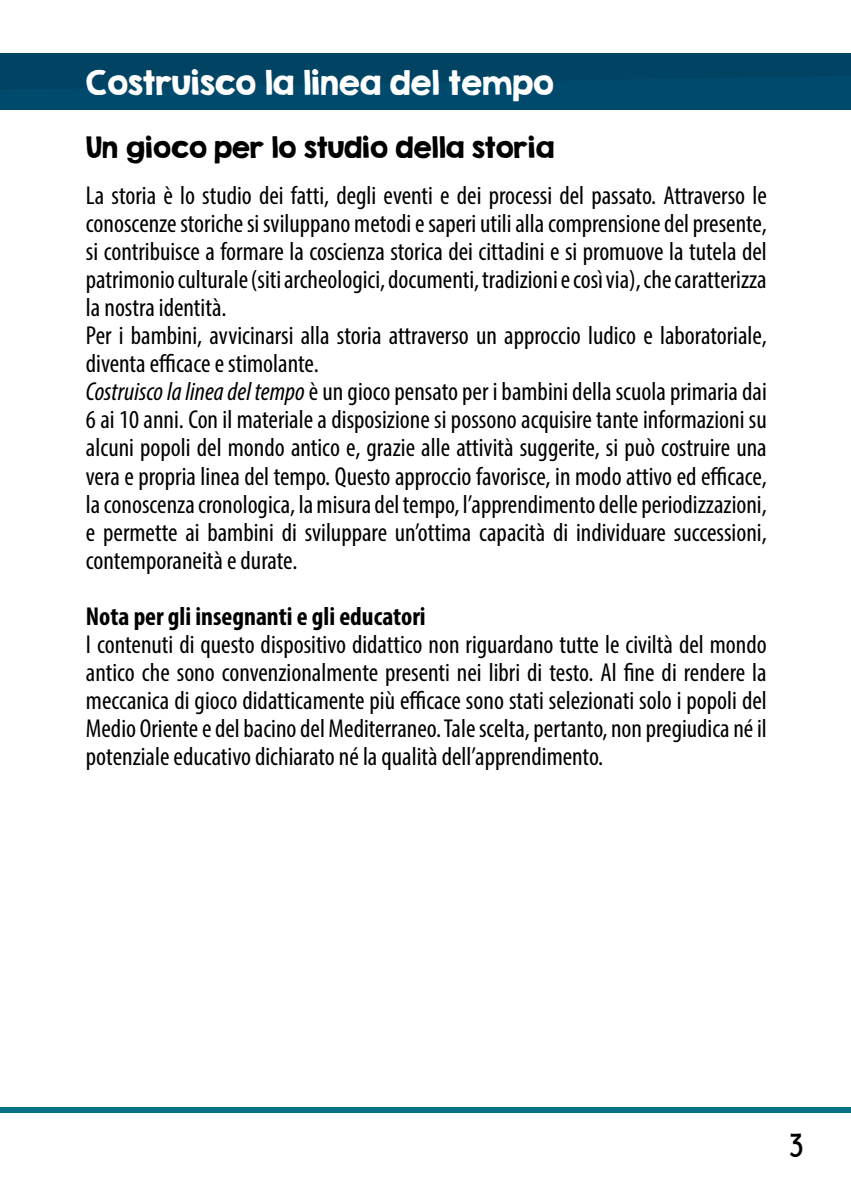
<style>
.page{position:relative;width:851px;height:1191px;background:#fff}
.page>*{position:absolute;margin:0;border:0;box-sizing:border-box;transform-origin:0 0}
.t1{font:30px "KG Second Chances Solid";color:#fff}
.t2{font:condensed 26px/28px "Myriad Pro";color:#000}
.t3{font:700 condensed 26px "Myriad Pro";color:#000}
.t4{font:26px "KG Second Chances Solid";color:#000}
.t5{font:24px "KG She Persisted";color:#000}
.s1{font-style:italic}
</style>
<div class="page">
<div style="left:0;top:1107px;width:850px;height:5px;background:#007283"></div>
<div style="left:0;top:53px;width:850px;height:57px;background:#004a6d"></div>
<svg style="left:0;top:54px;width:850px;height:35px"></svg>
<p class="t1" style="left:86px;top:64px;width:469px">Costruisco la linea del tempo</p>
<p class="t4" style="left:86px;top:131px;width:470px">Un gioco per lo studio della storia</p>
<p class="t2" style="left:86px;top:181px;width:682px">La storia è lo studio dei fatti, degli eventi e dei processi del passato. Attraverso le conoscenze storiche si sviluppano metodi e saperi utili alla comprensione del presente, si contribuisce a formare la coscienza storica dei cittadini e si promuove la tutela del patrimonio culturale (siti archeologici, documenti, tradizioni e così via), che caratterizza la nostra identità.<br>Per i bambini, avvicinarsi alla storia attraverso un approccio ludico e laboratoriale, diventa efficace e stimolante.<br><span class="s1">Costruisco la linea del tempo</span> è un gioco pensato per i bambini della scuola primaria dai 6 ai 10 anni. Con il materiale a disposizione si possono acquisire tante informazioni su alcuni popoli del mondo antico e, grazie alle attività suggerite, si può costruire una vera e propria linea del tempo. Questo approccio favorisce, in modo attivo ed efficace, la conoscenza cronologica, la misura del tempo, l’apprendimento delle periodizzazioni, e permette ai bambini di sviluppare un’ottima capacità di individuare successioni, contemporaneità e durate.</p>
<p class="t3" style="left:86px;top:599px;width:341px">Nota per gli insegnanti e gli educatori</p>
<p class="t2" style="left:86px;top:629px;width:682px;text-align:justify">I contenuti di questo dispositivo didattico non riguardano tutte le civiltà del mondo antico che sono convenzionalmente presenti nei libri di testo. Al fine di rendere la meccanica di gioco didatticamente più efficace sono stati selezionati solo i popoli del Medio Oriente e del bacino del Mediterraneo. Tale scelta, pertanto, non pregiudica né il potenziale educativo dichiarato né la qualità dell’apprendimento.</p>
<p class="t5" style="left:789px;top:1127px;width:15px">3</p>
</div>
